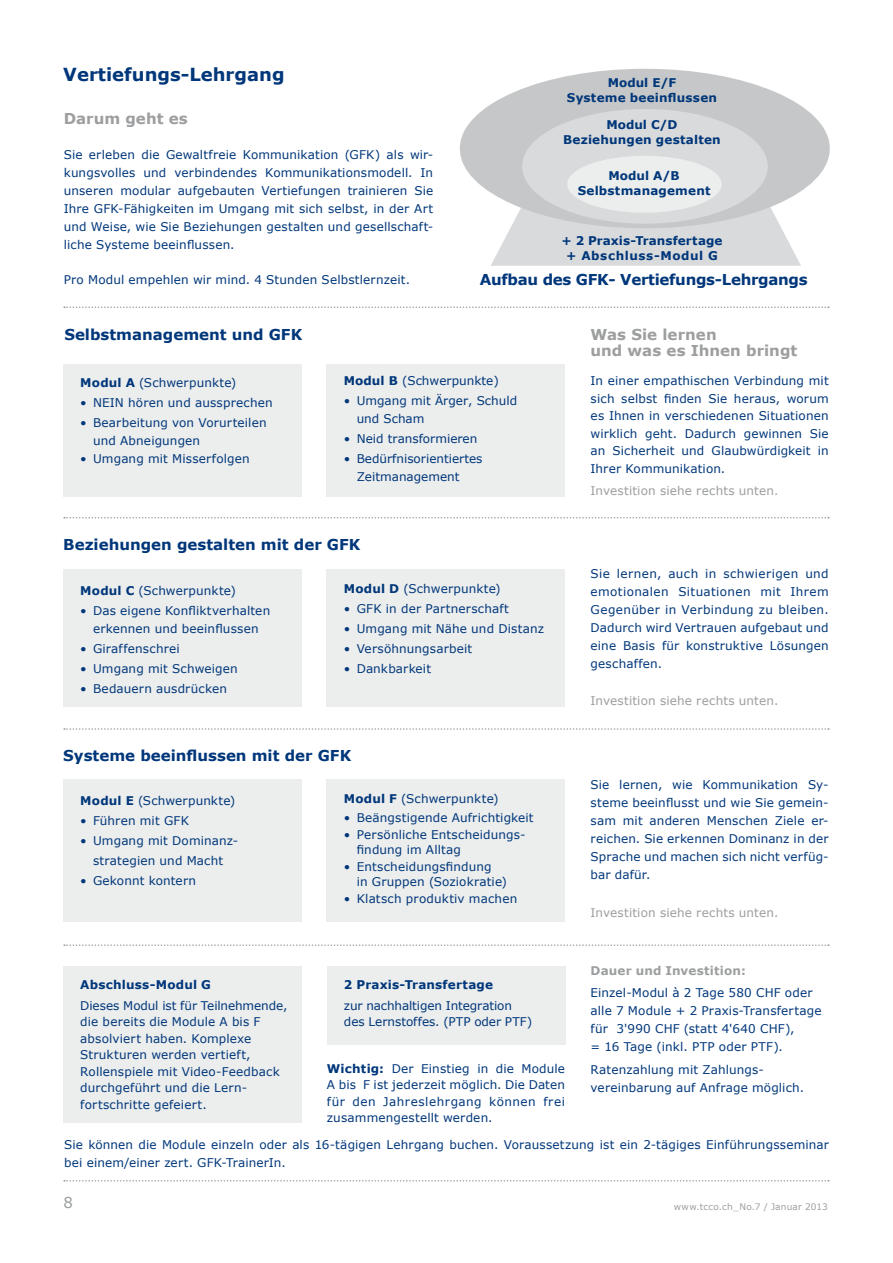
<style>
.page{position:relative;width:893px;height:1263px;background:#fff}
.page>*{position:absolute;margin:0;border:0;box-sizing:border-box;transform-origin:0 0}
.t1{font:700 18px "Verdana";color:#00377a}
.t2{font:700 15px "Verdana";color:#00377a}
.t3{font:700 15px/16.5px "Verdana";letter-spacing:.005em;color:#9c9e9f}
.t4{font:700 15px "Verdana";letter-spacing:-.02em;color:#00377a}
.t5{font:15px "Verdana";color:#9c9e9f}
.t6{font:12px/18px "Verdana";letter-spacing:.01em;color:#00377a}
.t7{font:700 12px/15px "Verdana";letter-spacing:.015em;color:#00377a;text-align:center}
.t8{font:12px "Verdana";letter-spacing:.015em;color:#9c9e9f}
.t9{font:700 12px "Verdana";letter-spacing:.015em;color:#9c9e9f}
.t10{font:9px "Verdana";letter-spacing:.015em;color:#9c9e9f}
.s1{font-weight:700}
</style>
<div class="page">
<div style="left:63px;top:364px;width:238px;height:132px;background:#eceded"></div>
<div style="left:63px;top:569px;width:238px;height:138px;background:#eceded"></div>
<div style="left:63px;top:779px;width:238px;height:143px;background:#eceded"></div>
<div style="left:63px;top:966px;width:238px;height:157px;background:#eceded"></div>
<div style="left:327px;top:966px;width:238px;height:79px;background:#eceded"></div>
<div style="left:327px;top:364px;width:238px;height:132px;background:#eceded"></div>
<div style="left:327px;top:569px;width:238px;height:138px;background:#eceded"></div>
<div style="left:327px;top:779px;width:238px;height:142px;background:#eceded"></div>
<svg style="left:64px;top:517px;width:765px;height:1px"></svg>
<svg style="left:64px;top:306px;width:765px;height:2px"></svg>
<svg style="left:64px;top:728px;width:765px;height:2px"></svg>
<svg style="left:64px;top:944px;width:765px;height:2px"></svg>
<svg style="left:64px;top:1180px;width:765px;height:1px"></svg>
<svg style="left:491px;top:194px;width:310px;height:72px;background:#dedfe0"></svg>
<div style="left:460px;top:69px;width:370px;height:159px;background:#c6c7c8;border-radius:50%"></div>
<div style="left:522px;top:109px;width:246px;height:115px;background:#d9dadb;border-radius:50%"></div>
<div style="left:567px;top:156px;width:155px;height:57px;background:#eceded;border-radius:50%"></div>
<h1 class="t1" style="left:63px;top:63px;width:223px">Vertiefungs-Lehrgang</h1>
<p class="t3" style="left:64px;top:110px;width:126px">Darum geht es</p>
<p class="t6" style="left:64px;top:146px;width:371px;text-align:justify">Sie erleben die Gewaltfreie Kommunikation (GFK) als wir&shy;kungsvolles und verbindendes Kommunikationsmodell. In unseren modular aufgebauten Vertiefungen trainieren Sie Ihre GFK-Fähigkeiten im Umgang mit sich selbst, in der Art und Weise, wie Sie Beziehungen gestalten und gesellschaft&shy;liche Systeme beeinflussen.</p>
<p class="t6" style="left:64px;top:271px;width:348px">Pro Modul empehlen wir mind. 4 Stunden Selbstlernzeit.</p>
<p class="t2" style="left:64px;top:325px;width:239px">Selbstmanagement und GFK</p>
<p class="t7" style="left:567px;top:75px;width:152px">Modul E/F<br>Systeme beeinflussen</p>
<p class="t7" style="left:563px;top:117px;width:159px">Modul C/D<br>Beziehungen gestalten</p>
<p class="t7" style="left:578px;top:168px;width:134px">Modul A/B<br>Selbstmanagement</p>
<p class="t7" style="left:561px;top:233px;width:162px">+ 2 Praxis-Transfertage + Abschluss-Modul G</p>
<p class="t4" style="left:480px;top:269px;width:329px">Aufbau des GFK- Vertiefungs-Lehrgangs</p>
<p class="t3" style="left:591px;top:326px;width:208px">Was Sie lernen<br>und was es Ihnen bringt</p>
<p class="t6" style="left:80px;top:374px;width:158px"><span class="s1">Modul A</span> (Schwerpunkte)</p>
<p class="t6" style="left:80px;top:394px;width:194px">• NEIN hören und aussprechen</p>
<p class="t6" style="left:93px;top:414px;width:175px;text-indent:-13px">• Bearbeitung von Vorurteilen und Abneigungen</p>
<p class="t6" style="left:80px;top:450px;width:171px">• Umgang mit Misserfolgen</p>
<p class="t6" style="left:344px;top:372px;width:156px"><span class="s1">Modul B</span> (Schwerpunkte)</p>
<p class="t6" style="left:357px;top:392px;width:162px;text-indent:-13px">• Umgang mit Ärger, Schuld und Scham</p>
<p class="t6" style="left:344px;top:430px;width:135px">• Neid transformieren</p>
<p class="t6" style="left:357px;top:450px;width:127px;text-indent:-13px">• Bedürfnisorientiertes<br>Zeitmanagement</p>
<p class="t2" style="left:63px;top:535px;width:299px">Beziehungen gestalten mit der GFK</p>
<p class="t6" style="left:80px;top:581px;width:157px"><span class="s1">Modul C</span> (Schwerpunkte)</p>
<p class="t6" style="left:80px;top:602px;width:191px;text-align:center">• Das eigene Konfliktverhalten erkennen und beeinflussen</p>
<p class="t6" style="left:80px;top:640px;width:101px">• Giraffenschrei</p>
<p class="t6" style="left:80px;top:660px;width:159px">• Umgang mit Schweigen</p>
<p class="t6" style="left:80px;top:680px;width:148px">• Bedauern ausdrücken</p>
<p class="t6" style="left:344px;top:579px;width:158px"><span class="s1">Modul D</span> (Schwerpunkte)</p>
<p class="t6" style="left:344px;top:599px;width:167px">• GFK in der Partnerschaft</p>
<p class="t6" style="left:344px;top:620px;width:202px">• Umgang mit Nähe und Distanz</p>
<p class="t6" style="left:344px;top:640px;width:130px">• Versöhnungsarbeit</p>
<p class="t6" style="left:344px;top:660px;width:89px">• Dankbarkeit</p>
<p class="t2" style="left:63px;top:746px;width:289px">Systeme beeinflussen mit der GFK</p>
<p class="t6" style="left:80px;top:791px;width:157px"><span class="s1">Modul E</span> (Schwerpunkte)</p>
<p class="t6" style="left:80px;top:812px;width:110px">• Führen mit GFK</p>
<p class="t6" style="left:80px;top:831px;width:159px;line-height:20.1px;text-align:center">• Umgang mit Dominanz&shy;strategien und Macht</p>
<p class="t6" style="left:80px;top:872px;width:117px">• Gekonnt kontern</p>
<p class="t7" style="left:80px;top:977px;width:132px">Abschluss-Modul G</p>
<p class="t6" style="left:80px;top:997px;width:209px;line-height:16.5px">Dieses Modul ist für Teilnehmende, die bereits die Module A bis F absolviert haben. Komplexe<br>Strukturen werden vertieft,<br>Rollenspiele mit Video-Feedback durchgeführt und die Lern&shy;fortschritte gefeiert.</p>
<p class="t6" style="left:344px;top:789px;width:156px"><span class="s1">Modul F</span> (Schwerpunkte)</p>
<p class="t6" style="left:344px;top:809px;width:191px">• Beängstigende Aufrichtigkeit</p>
<p class="t6" style="left:357px;top:827px;width:170px;line-height:15px;text-indent:-13px">• Persönliche Entscheidungs&shy;findung im Alltag</p>
<p class="t6" style="left:357px;top:859px;width:152px;line-height:15px;text-indent:-13px">• Entscheidungsfindung<br>in Gruppen (Soziokratie)</p>
<p class="t6" style="left:344px;top:890px;width:175px">• Klatsch produktiv machen</p>
<p class="t7" style="left:344px;top:977px;width:151px">2 Praxis-Transfertage</p>
<p class="t6" style="left:344px;top:997px;width:190px;line-height:16.5px">zur nachhaltigen Integration des Lernstoffes. (PTP oder PTF)</p>
<p class="t6" style="left:327px;top:1060px;width:240px;line-height:16.5px;text-align:justify"><span class="s1">Wichtig:</span> Der Einstieg in die Module A bis F ist jederzeit möglich. Die Daten für den Jahreslehrgang können frei zusammengestellt werden.</p>
<p class="t6" style="left:591px;top:372px;width:240px;line-height:17.5px;text-align:justify">In einer empathischen Verbindung mit sich selbst finden Sie heraus, worum es Ihnen in verschiedenen Situationen wirklich geht. Dadurch gewinnen Sie an Sicherheit und Glaubwürdigkeit in Ihrer Kommunikation.</p>
<p class="t8" style="left:591px;top:483px;width:189px">Investition siehe rechts unten.</p>
<p class="t6" style="left:591px;top:565px;width:240px;text-align:justify">Sie lernen, auch in schwierigen und emotionalen Situationen mit Ihrem Gegenüber in Verbindung zu bleiben.<br>Dadurch wird Vertrauen aufgebaut und eine Basis für konstruktive Lösungen geschaffen.</p>
<p class="t8" style="left:591px;top:693px;width:189px">Investition siehe rechts unten.</p>
<p class="t6" style="left:591px;top:775px;width:240px;text-align:justify">Sie lernen, wie Kommunikation Sy&shy;steme beeinflusst und wie Sie gemein&shy;sam mit anderen Menschen Ziele er&shy;reichen. Sie erkennen Dominanz in der Sprache und machen sich nicht verfüg&shy;bar dafür.</p>
<p class="t8" style="left:591px;top:905px;width:189px">Investition siehe rechts unten.</p>
<p class="t9" style="left:591px;top:963px;width:157px">Dauer und Investition:</p>
<p class="t6" style="left:591px;top:984px;width:232px">Einzel-Modul à 2 Tage 580 CHF oder alle 7 Module + 2 Praxis-Transfertage für 3'990 CHF (statt 4'640 CHF),<br>= 16 Tage (inkl. PTP oder PTF).</p>
<p class="t6" style="left:591px;top:1060px;width:215px">Ratenzahlung mit Zahlungs&shy;vereinbarung auf Anfrage möglich.</p>
<p class="t6" style="left:64px;top:1135px;width:766px">Sie können die Module einzeln oder als 16-tägigen Lehrgang buchen. Voraussetzung ist ein 2-tägiges Einführungsseminar bei einem/einer zert. GFK-TrainerIn.</p>
<p class="t5" style="left:63px;top:1193px;width:11px">8</p>
<p class="t10" style="left:674px;top:1201px;width:155px">www.tcco.ch_No.7 / Januar 2013</p>
</div>
